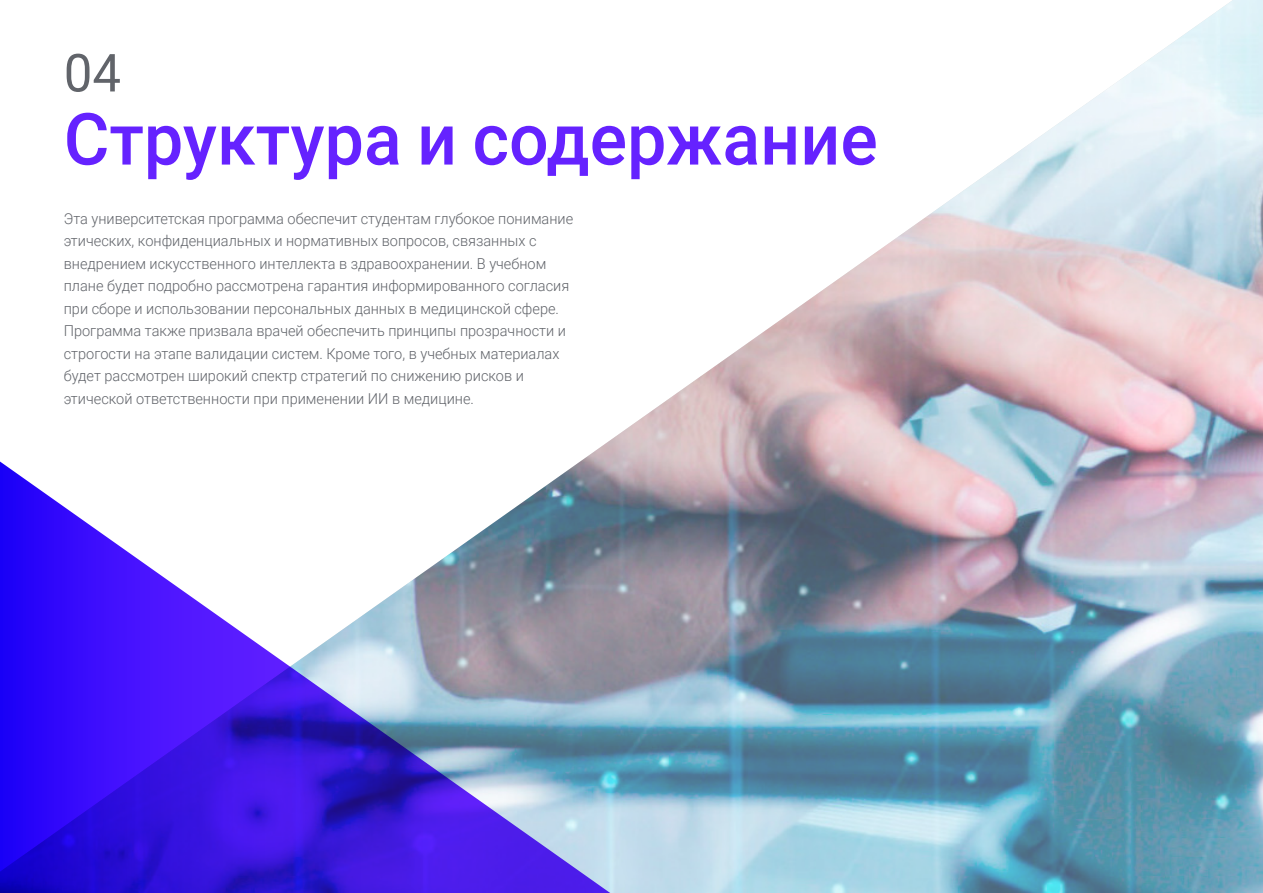
<style>
.page{position:relative;width:1263px;height:893px;background:#fff}
.page>*{position:absolute;margin:0;border:0;box-sizing:border-box;transform-origin:0 0}
.t1{font:500 72px "Roboto";color:#6522ff}
.t2{font:52.5px "Roboto";color:#61646a}
.t3{font:300 15px/22.5px "Roboto";color:#61646a}
</style>
<div class="page">
<img style="left:602px;top:0;width:661px;height:893px">
<svg style="left:0;top:446px;width:640px;height:447px"></svg>
<h2 class="t2" style="left:64px;top:36px;width:59px">04</h2>
<h1 class="t1" style="left:64px;top:89px;width:815px">Структура и содержание</h1>
<p class="t3" style="left:64px;top:207px;width:511px">Эта университетская программа обеспечит студентам глубокое понимание этических, конфиденциальных и нормативных вопросов, связанных с внедрением искусственного интеллекта в здравоохранении. В учебном плане будет подробно рассмотрена гарантия информированного согласия при сборе и использовании персональных данных в медицинской сфере.<br>Программа также призвала врачей обеспечить принципы прозрачности и строгости на этапе валидации систем. Кроме того, в учебных материалах будет рассмотрен широкий спектр стратегий по снижению рисков и этической ответственности при применении ИИ в медицине.</p>
</div>
